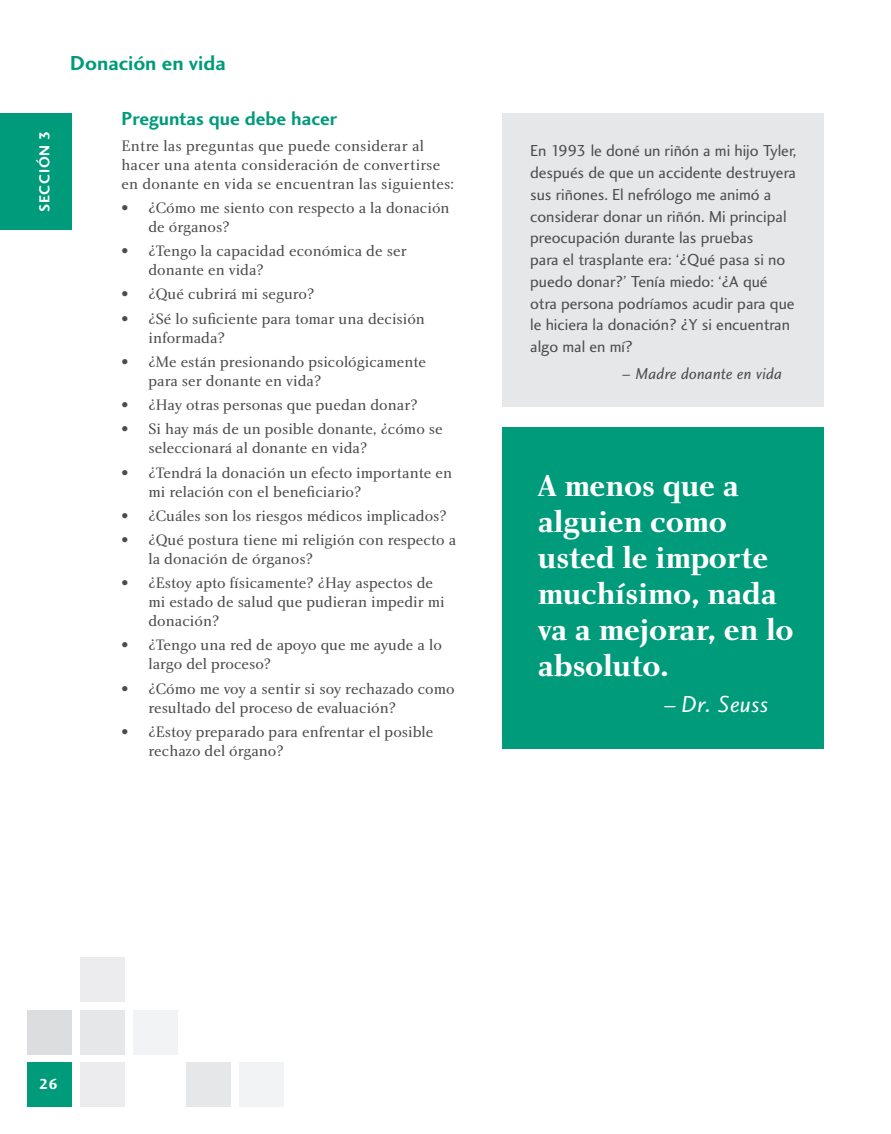
<style>
.page{position:relative;width:891px;height:1134px;background:#fff}
.page>*{position:absolute;margin:0;border:0;box-sizing:border-box;transform-origin:0 0}
.t1{font:31.5px/36px "Charlotte Bold Plain";letter-spacing:-.01em;color:#fff}
.t2{font:24px "Charlotte Sans Book Italic Plain";letter-spacing:.01em;color:#fff}
.t3{font:21px "Charlotte Sans Bold Plain";color:#009b7a}
.Subhead{font:19.5px "Charlotte Sans Bold Plain";color:#009b7a}
.Grey_Box_Quote{font:16.5px/21.8px "Charlotte Sans Book Plain";color:#4b4c4d}
.t4{font:16.5px "Charlotte Sans Book Italic Plain";letter-spacing:.01em;color:#4b4c4d}
.t5{font:15.75px/18.9px "Charlotte Book Plain";color:#4b4c4d}
.t6{font:15px "Charlotte Sans Bold Plain";letter-spacing:.05em;color:#fff}
.s1{font-family:"Charlotte Sans Book Plain"}
.s2{font-family:"Charlotte Book Italic Plain"}
</style>
<div class="page">
<div style="left:27px;top:1062px;width:44px;height:45px;background:#009b7a"></div>
<div style="left:0;top:114px;width:72px;height:116px;background:#009b7a"></div>
<div style="left:502px;top:113px;width:322px;height:294px;background:#e6e7e9"></div>
<div style="left:502px;top:427px;width:322px;height:321px;background:#009b7a"></div>
<div style="left:80px;top:957px;width:45px;height:45px;background:#ececee"></div>
<div style="left:80px;top:1010px;width:45px;height:44px;background:#e6e7e9"></div>
<div style="left:133px;top:1010px;width:45px;height:44px;background:#f2f3f4"></div>
<div style="left:27px;top:1010px;width:45px;height:44px;background:#dcdddf"></div>
<div style="left:80px;top:1063px;width:45px;height:44px;background:#ececee"></div>
<div style="left:186px;top:1063px;width:45px;height:44px;background:#e6e7e9"></div>
<div style="left:239px;top:1063px;width:45px;height:44px;background:#f2f3f4"></div>
<p class="t6" style="left:36px;top:212px;width:83px;rotate:-90deg">SECCIÓN 3</p>
<p class="t3" style="left:70px;top:50px;width:157px">Donación en vida</p>
<p class="Subhead" style="left:122px;top:107px;width:217px">Preguntas que debe hacer</p>
<p class="t5" style="left:122px;top:136px;width:334px">Entre las preguntas que puede considerar al hacer una atenta consideración de convertirse en donante en vida se encuentran las siguientes:</p>
<p class="t5" style="left:148px;top:198px;width:303px;text-indent:-27px">• ¿Cómo me siento con respecto a la donación de órganos?</p>
<p class="t5" style="left:148px;top:241px;width:260px;text-indent:-27px">• ¿Tengo la capacidad económica de ser donante en vida?</p>
<p class="t5" style="left:122px;top:285px;width:194px">• ¿Qué cubrirá mi seguro?</p>
<p class="t5" style="left:148px;top:309px;width:278px;text-indent:-27px">• ¿Sé lo suficiente para tomar una decisión informada?</p>
<p class="t5" style="left:148px;top:352px;width:279px;text-indent:-27px">• ¿Me están presionando psicológicamente para ser donante en vida?</p>
<p class="t5" style="left:122px;top:395px;width:298px">• ¿Hay otras personas que puedan donar?</p>
<p class="t5" style="left:148px;top:420px;width:296px;text-indent:-27px">• Si hay más de un posible donante, ¿cómo se seleccionará al donante en vida?</p>
<p class="t5" style="left:148px;top:463px;width:305px;text-indent:-27px">• ¿Tendrá la donación un efecto importante en mi relación con el beneficiario?</p>
<p class="t5" style="left:122px;top:506px;width:327px">• ¿Cuáles son los riesgos médicos implicados?</p>
<p class="t5" style="left:148px;top:530px;width:309px;text-indent:-27px">• ¿Qué postura tiene mi religión con respecto a la donación de órganos?</p>
<p class="t5" style="left:148px;top:573px;width:298px;text-indent:-27px">• ¿Estoy apto físicamente? ¿Hay aspectos de mi estado de salud que pudieran impedir mi donación?</p>
<p class="t5" style="left:148px;top:636px;width:295px;text-indent:-27px">• ¿Tengo una red de apoyo que me ayude a lo largo del proceso?</p>
<p class="t5" style="left:148px;top:679px;width:308px;text-indent:-27px">• ¿Cómo me voy a sentir si soy rechazado como resultado del proceso de evaluación?</p>
<p class="t5" style="left:148px;top:722px;width:286px;text-indent:-27px">• ¿Estoy preparado para enfrentar el posible rechazo del órgano?</p>
<p class="Grey_Box_Quote" style="left:530px;top:140px;width:268px">En 1993 le doné un riñón a mi hijo Tyler, después de que un accidente destruyera sus riñones. El nefrólogo me animó a considerar donar un riñón. Mi principal preocupación durante las pruebas<br>para el trasplante era: ‘¿Qué pasa si no puedo donar?’ Tenía miedo: ‘¿A qué otra persona podríamos acudir para que le hiciera la donación? ¿Y si encuentran algo mal en mí?</p>
<p class="t4" style="left:621px;top:364px;width:162px"><span class="s1">–</span> Madre donante en vida</p>
<p class="t1" style="left:538px;top:467px;width:258px">A menos que a alguien como usted le importe muchísimo, nada va a mejorar, en lo absoluto.</p>
<p class="t2" style="left:663px;top:689px;width:107px"><span class="s2">–</span> Dr. Seuss</p>
<p class="t6" style="left:39px;top:1075px;width:20px">26</p>
</div>
